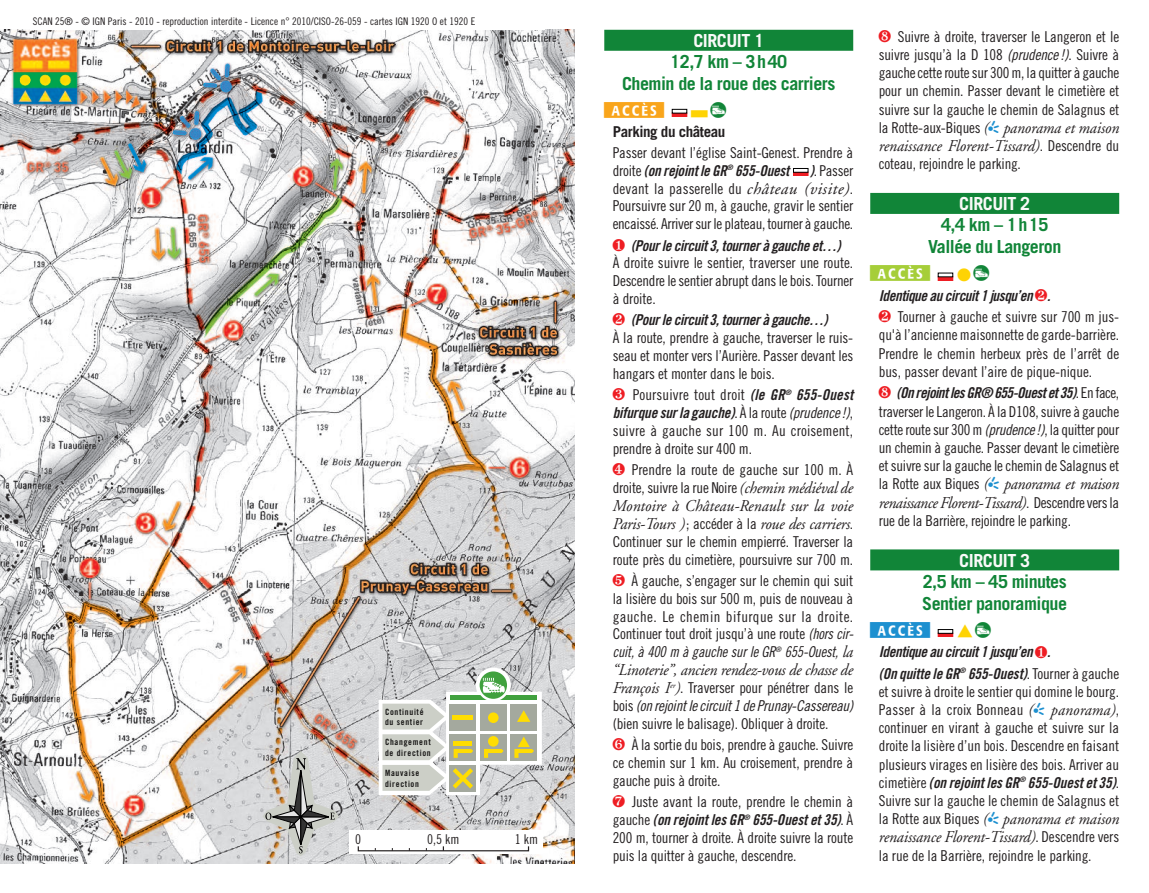
<style>
.page{position:relative;width:1149px;height:893px;background:#fff}
.page>*{position:absolute;margin:0;border:0;box-sizing:border-box;transform-origin:0 0}
.t1{font:18.75px "CDR Ptypo Normal";color:#fed304}
.t2{font:18.75px "CDR Ptypo Normal";color:#f9a51b}
.t3{font:18.75px "CDR Ptypo Normal";color:#a6ce39}
.t4{font:18.75px "CDR Ptypo Normal";color:#1d90d0}
.t5{font:700 18px "Trade Gothic";letter-spacing:-.03em;color:#118538}
.t6{font:700 18px "Trade Gothic";letter-spacing:-.03em;color:#f9faf8}
.t7{font:italic 16.5px/18.1px "Adobe Garamond";letter-spacing:-.015em;color:#231f20;scale:.95 1}
.t8{font:15px/18.1px "Trade Gothic Cond Eighteen";letter-spacing:-.01em;color:#231f20;text-align:justify}
.t9{font:15px/21.6px "Trade Gothic Bold Cond Twenty Obl";letter-spacing:-.025em;color:#231f20}
.t10{font:15px/17.9px "Trade Gothic Cond Eighteen";letter-spacing:.01em;color:#231f20}
.t11{font:15px "Trade Gothic Cond Eighteen Obl";letter-spacing:-.015em;color:#231f20}
.t12{font:15px "Trade Gothic Bold Cond Twenty Obl";letter-spacing:-.005em;color:#231f20}
.t13{font:15px "Trade Gothic Cond Eighteen Obl";letter-spacing:-.015em;color:#231f20;scale:.95 1}
.t14{font:700 15px "Trade Gothic";letter-spacing:-.03em;color:#231f20}
.t15{font:13.5px "Trade Gothic Cond Eighteen";color:#231f20}
.t16{font:10.5px "Trade Gothic Cond Eighteen";color:#231f20}
.t17{font:8.7px/10.6px "Trade Gothic Bold Cond Twenty";letter-spacing:.08em;color:#161514}
.s1{color:#118538}
.s2{font-family:"Trade Gothic Cond Eighteen"}
.s3{font-family:"Trade Gothic Bold Cond Twenty Obl"}
.s4{font-family:"Adobe Garamond";font-style:italic;font-size:16.8px}
.s5{font-family:"CDR Ptypo Normal";color:#ee1d23}
.s6{font-family:"Trade Gothic Cond Eighteen Obl"}
.s7{font-family:"Adobe Garamond";font-style:italic;font-size:16.5px}
.s8{font-family:"Trade Gothic Cond Eighteen";font-style:normal;font-size:15px}
.s9{font-family:"CDR Ptypo Normal";color:#1d90d0}
.s10{font-family:"CDR Ptypo Normal";font-style:normal;font-size:15px;color:#1d90d0}
</style>
<div class="page">
<div style="left:604px;top:30px;width:249px;height:21px;background:#118538"></div>
<div style="left:870px;top:193px;width:248px;height:21px;background:#118538"></div>
<div style="left:870px;top:549px;width:248px;height:21px;background:#118538"></div>
<div style="left:671px;top:113px;width:15px;height:4px;border:1px solid #ee1d23"></div>
<div style="left:671px;top:109px;width:15px;height:4px;border:1px solid #000"></div>
<div style="left:793px;top:172px;width:15px;height:4px;border:1px solid #ee1d23"></div>
<div style="left:793px;top:168px;width:15px;height:5px;border:1px solid #000"></div>
<div style="left:937px;top:277px;width:15px;height:3px;border:1px solid #ee1d23"></div>
<div style="left:937px;top:633px;width:15px;height:4px;border:1px solid #ee1d23"></div>
<div style="left:937px;top:629px;width:15px;height:5px;border:1px solid #000"></div>
<img style="left:0;top:30px;width:574px;height:833px">
<div style="left:349px;top:830px;width:193px;height:24px;background:#fff"></div>
<div style="left:357px;top:846px;width:172px;height:5px;border:1px solid #231f20"></div>
<svg style="left:378px;top:668px;width:163px;height:127px"></svg>
<svg style="left:262px;top:751px;width:77px;height:105px;background:#bbbab7"></svg>
<p class="t16" style="left:33px;top:17px;width:444px">SCAN 25® - © IGN Paris - 2010 - reproduction interdite - Licence n° 2010/CISO-26-059 - cartes IGN 1920 O et 1920 E</p>
<p class="t17" style="left:385px;top:707px;width:40px">Continuité du sentier</p>
<p class="t17" style="left:385px;top:737px;width:47px">Changement de direction</p>
<p class="t17" style="left:385px;top:768px;width:36px">Mauvaise direction</p>
<p class="t15" style="left:355px;top:835px;width:7px">0</p>
<p class="t15" style="left:427px;top:835px;width:34px">0,5 km</p>
<p class="t15" style="left:514px;top:835px;width:25px">1 km</p>
<p class="t6" style="left:693px;top:34px;width:72px">CIRCUIT 1</p>
<p class="t5" style="left:670px;top:55px;width:118px">12,7 km – 3h40</p>
<p class="t5" style="left:622px;top:77px;width:215px">Chemin de la roue des carriers</p>
<p class="t1" style="left:691px;top:101px;width:37px">R<span class="s1">P</span></p>
<p class="t14" style="left:612px;top:126px;width:114px">Parking du château</p>
<p class="t8" style="left:612px;top:145px;width:242px">Passer devant l’église Saint-Genest. Prendre à</p>
<p class="t9" style="left:612px;top:161px;width:178px"><span class="s2">droite</span> (on rejoint le GR<sup>®</sup> 655-Ouest</p>
<p class="t2" style="left:604px;top:101px;width:68px">A</p>
<p class="t8" style="left:612px;top:163px;width:242px;text-indent:197px"><span class="s3">)</span>. Passer devant la passerelle du <span class="s4">château (visite)</span>.<br>Poursuivre sur 20 m, à gauche, gravir le sentier encaissé. Arriver sur le plateau, tourner à gauche.</p>
<p class="t9" style="left:612px;top:236px;width:229px"><span class="s5">1</span> (Pour le circuit 3, tourner à gauche et…)</p>
<p class="t8" style="left:612px;top:255px;width:242px">À droite suivre le sentier, traverser une route.<br>Descendre le sentier abrupt dans le bois. Tourner à droite.</p>
<p class="t9" style="left:612px;top:310px;width:216px"><span class="s5">2</span> (Pour le circuit 3, tourner à gauche…)</p>
<p class="t8" style="left:612px;top:330px;width:242px">À la route, prendre à gauche, traverser le ruis&shy;seau et monter vers l’Aurière. Passer devant les hangars et monter dans le bois.</p>
<p class="t10" style="left:612px;top:387px;width:242px"><span class="s5">3</span> Poursuivre tout droit <span class="s3">(le GR</span><sup>®</sup> <span class="s3">655-Ouest</span></p>
<p class="t9" style="left:612px;top:403px;width:242px">bifurque sur la gauche)<span class="s2">. À la route</span> <span class="s6">(prudence!)</span><span class="s2">,</span></p>
<p class="t10" style="left:612px;top:423px;width:242px">suivre à gauche sur 100 m. Au croisement, prendre à droite sur 400 m.</p>
<p class="t8" style="left:612px;top:462px;width:242px"><span class="s5">4</span> Prendre la route de gauche sur 100 m. À droite, suivre la rue Noire <span class="s7">(chemin médiéval de</span></p>
<p class="t7" style="left:612px;top:498px;width:254px">Montoire à Château-Renault sur la voie<br>Paris-Tours )<span class="s8">; accéder à la</span> roue des carriers<span class="s8">.</span></p>
<p class="t8" style="left:612px;top:534px;width:242px">Continuer sur le chemin empierré. Traverser la route près du cimetière, poursuivre sur 700 m.</p>
<p class="t8" style="left:612px;top:573px;width:242px"><span class="s5">5</span> À gauche, s’engager sur le chemin qui suit la lisière du bois sur 500 m, puis de nouveau à gauche. Le chemin bifurque sur la droite.<br>Continuer tout droit jusqu’à une route <span class="s6">(hors cir-</span></p>
<p class="t13" style="left:612px;top:646px;width:254px">cuit, à 400 m à gauche sur le GR<sup>®</sup> 655-Ouest, <span class="s7">la</span></p>
<p class="t7" style="left:612px;top:662px;width:254px">“Linoterie”, ancien rendez-vous de chasse de</p>
<p class="t8" style="left:612px;top:680px;width:242px"><span class="s7">François I</span><sup>er</sup><span class="s7">)</span>. Traverser pour pénétrer dans le</p>
<p class="t11" style="left:612px;top:700px;width:242px"><span class="s2">bois</span> (on rejoint le circuit 1 de Prunay-Cassereau)</p>
<p class="t8" style="left:612px;top:714px;width:242px;line-height:21.3px">(bien suivre le balisage). Obliquer à droite.<br><span class="s5">6</span> À la sortie du bois, prendre à gauche. Suivre</p>
<p class="t8" style="left:612px;top:755px;width:242px">ce chemin sur 1 km. Au croisement, prendre à gauche puis à droite.</p>
<p class="t8" style="left:612px;top:794px;width:242px"><span class="s5">7</span> Juste avant la route, prendre le chemin à</p>
<p class="t9" style="left:612px;top:810px;width:242px"><span class="s2">gauche</span> (on rejoint les GR<sup>®</sup> 655-Ouest et 35)<span class="s2">. À</span></p>
<p class="t8" style="left:612px;top:830px;width:242px">200 m, tourner à droite. À droite suivre la route puis la quitter à gauche, descendre.</p>
<p class="t8" style="left:878px;top:29px;width:242px"><span class="s5">8</span> Suivre à droite, traverser le Langeron et le suivre jusqu’à la D 108 <span class="s6">(prudence!)</span>. Suivre à gauche cette route sur 300 m, la quitter à gauche pour un chemin. Passer devant le cimetière et suivre sur la gauche le chemin de Salagnus et la Rotte-aux-Biques <span class="s7">(</span><span class="s9">V</span> <span class="s7">panorama et maison</span></p>
<p class="t7" style="left:878px;top:138px;width:254px">renaissance Florent-Tissard)<span class="s8">. Descendre du</span></p>
<p class="t8" style="left:878px;top:156px;width:144px">coteau, rejoindre le parking.</p>
<p class="t6" style="left:959px;top:197px;width:72px">CIRCUIT 2</p>
<p class="t5" style="left:940px;top:218px;width:109px">4,4km–1h15</p>
<p class="t3" style="left:870px;top:265px;width:68px">A</p>
<p class="t5" style="left:927px;top:240px;width:135px">Vallée du Langeron</p>
<p class="t1" style="left:956px;top:266px;width:34px">S<span class="s1">P</span></p>
<p class="t9" style="left:878px;top:286px;width:173px">Identique au circuit 1 jusqu’en <span class="s5">2</span>.</p>
<p class="t8" style="left:878px;top:309px;width:242px"><span class="s5">2</span> Tourner à gauche et suivre sur 700 m jus&shy;qu'à l’ancienne maisonnette de garde-barrière.<br>Prendre le chemin herbeux près de l’arrêt de bus, passer devant l’aire de pique-nique.</p>
<p class="t9" style="left:878px;top:383px;width:242px"><span class="s5">8</span> (OnrejointlesGR®655-Ouestet35)<span class="s2">.Enface,</span></p>
<p class="t8" style="left:878px;top:403px;width:242px">traverser le Langeron. À la D108, suivre à gauche cetteroutesur300m<span class="s6">(prudence!)</span>,laquitterpour un chemin à gauche. Passer devant le cimetière et suivre sur la gauche le chemin de Salagnus et</p>
<p class="t7" style="left:878px;top:477px;width:254px"><span class="s8">la Rotte aux Biques</span> (<span class="s10">V</span> panorama et maison renaissance Florent-Tissard)<span class="s8">. Descendre vers la</span></p>
<p class="t8" style="left:878px;top:513px;width:194px">rue de la Barrière, rejoindre le parking.</p>
<p class="t6" style="left:959px;top:554px;width:72px">CIRCUIT 3</p>
<p class="t5" style="left:922px;top:575px;width:146px">2,5 km – 45 minutes</p>
<p class="t4" style="left:870px;top:622px;width:68px">A</p>
<p class="t5" style="left:922px;top:597px;width:146px">Sentier panoramique</p>
<p class="t1" style="left:956px;top:622px;width:36px">T<span class="s1">P</span></p>
<p class="t9" style="left:878px;top:642px;width:242px">Identique au circuit 1 jusqu’en <span class="s5">1</span>.<br>(On quitte le GR<sup>®</sup> 655-Ouest)<span class="s2">. Tourner à gauche</span></p>
<p class="t8" style="left:878px;top:684px;width:242px">et suivre à droite le sentier qui domine le bourg.<br>Passer à la croix Bonneau <span class="s7">(</span><span class="s9">V</span> <span class="s7">panorama)</span>, continuer en virant à gauche et suivre sur la droite la lisière d’un bois. Descendre en faisant plusieurs virages en lisière des bois. Arriver au</p>
<p class="t12" style="left:878px;top:777px;width:242px"><span class="s2">cimetière</span> (on rejoint les GR<sup>®</sup> 655-Ouest et 35)<span class="s2">.</span></p>
<p class="t8" style="left:878px;top:793px;width:242px">Suivre sur la gauche le chemin de Salagnus et</p>
<p class="t7" style="left:878px;top:811px;width:254px"><span class="s8">la Rotte aux Biques</span> (<span class="s10">V</span> panorama et maison renaissance Florent-Tissard)<span class="s8">. Descendre vers</span></p>
<p class="t8" style="left:878px;top:847px;width:214px">la rue de la Barrière, rejoindre le parking.</p>
</div>
